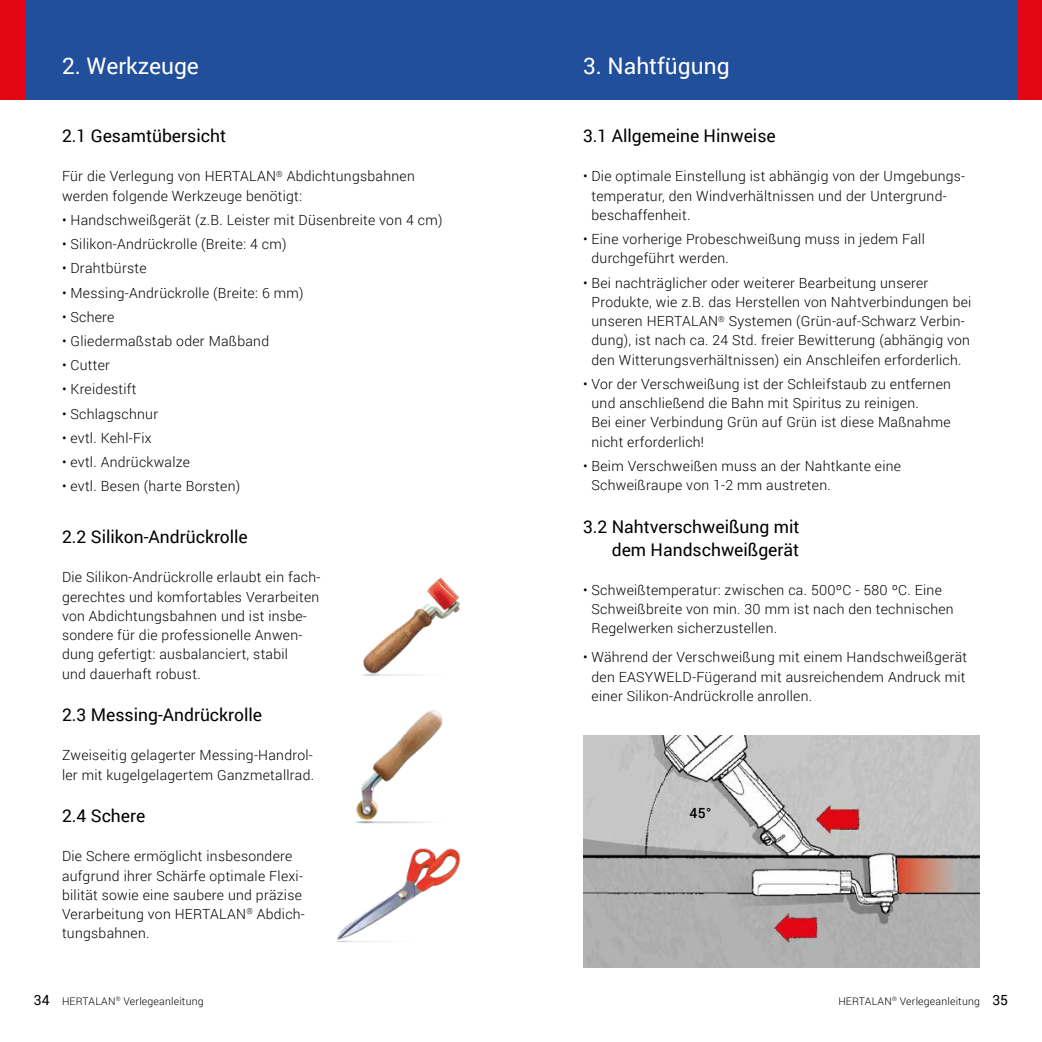
<style>
.page{position:relative;width:1042px;height:1042px;background:#fff}
.page>*{position:absolute;margin:0;border:0;box-sizing:border-box;transform-origin:0 0}
.t1{font:22.75px "Roboto";color:#fff}
.t2{font:17.5px/22.8px "Roboto";color:#000;text-align:right}
.t3{font:300 14px/19.2px "Roboto";letter-spacing:.02em;color:#000}
.t4{font:500 14px "Roboto";color:#000}
.t5{font:300 10.5px "Roboto";letter-spacing:.02em;color:#000}
.s1{font-weight:400;font-size:14px}
</style>
<div class="page">
<div style="left:15px;top:0;width:1013px;height:99px;background:#224f9b"></div>
<img style="left:363px;top:577px;width:97px;height:99px">
<img style="left:583px;top:736px;width:397px;height:231px">
<img style="left:336px;top:848px;width:125px;height:94px">
<img style="left:355px;top:710px;width:88px;height:114px">
<div style="left:1017px;top:0;width:25px;height:99px;background:#e30613"></div>
<div style="left:0;top:0;width:25px;height:99px;background:#e30613"></div>
<h1 class="t1" style="left:62px;top:50px;width:138px">2. Werkzeuge</h1>
<h1 class="t1" style="left:583px;top:50px;width:148px">3. Nahtfügung</h1>
<p class="t2" style="left:62px;top:124px;width:166px">2.1 Gesamtübersicht</p>
<p class="t3" style="left:62px;top:166px;width:354px">Für die Verlegung von HERTALAN<sup>®</sup> Abdichtungsbahnen werden folgende Werkzeuge benötigt:</p>
<p class="t3" style="left:62px;top:210px;width:382px">• Handschweißgerät (z.B. Leister mit Düsenbreite von 4 cm)</p>
<p class="t3" style="left:62px;top:234px;width:226px">• Silikon-Andrückrolle (Breite: 4 cm)</p>
<p class="t3" style="left:62px;top:258px;width:86px">• Drahtbürste</p>
<p class="t3" style="left:62px;top:282px;width:243px">• Messing-Andrückrolle (Breite: 6 mm)</p>
<p class="t3" style="left:62px;top:307px;width:54px">• Schere</p>
<p class="t3" style="left:62px;top:331px;width:209px">• Gliedermaßstab oder Maßband</p>
<p class="t3" style="left:62px;top:355px;width:49px">• Cutter</p>
<p class="t3" style="left:62px;top:379px;width:76px">• Kreidestift</p>
<p class="t3" style="left:62px;top:403px;width:98px">• Schlagschnur</p>
<p class="t3" style="left:62px;top:428px;width:91px">• evtl. Kehl-Fix</p>
<p class="t3" style="left:62px;top:452px;width:130px">• evtl. Andrückwalze</p>
<p class="t3" style="left:62px;top:476px;width:180px">• evtl. Besen (harte Borsten)</p>
<p class="t2" style="left:62px;top:525px;width:187px">2.2 Silikon-Andrückrolle</p>
<p class="t3" style="left:62px;top:567px;width:260px">Die Silikon-Andrückrolle erlaubt ein fach&shy;gerechtes und komfortables Verarbeiten von Abdichtungsbahnen und ist insbe&shy;sondere für die professionelle Anwen&shy;dung gefertigt: ausbalanciert, stabil<br>und dauerhaft robust.</p>
<p class="t2" style="left:62px;top:703px;width:202px">2.3 Messing-Andrückrolle</p>
<p class="t3" style="left:62px;top:745px;width:254px">Zweiseitig gelagerter Messing-Handrol&shy;ler mit kugelgelagertem Ganzmetallrad.</p>
<p class="t2" style="left:62px;top:804px;width:85px">2.4 Schere</p>
<p class="t3" style="left:62px;top:846px;width:244px">Die Schere ermöglicht insbesondere aufgrund ihrer Schärfe optimale Flexi&shy;bilität sowie eine saubere und präzise Verarbeitung von HERTALAN<sup>®</sup> Abdich&shy;tungsbahnen.</p>
<p class="t2" style="left:583px;top:124px;width:194px">3.1 Allgemeine Hinweise</p>
<p class="t3" style="left:591px;top:166px;width:375px;text-indent:-8px">• Die optimale Einstellung ist abhängig von der Umgebungs&shy;temperatur, den Windverhältnissen und der Untergrund&shy;beschaffenheit.</p>
<p class="t3" style="left:591px;top:229px;width:335px;text-indent:-8px">• Eine vorherige Probeschweißung muss in jedem Fall durchgeführt werden.</p>
<p class="t3" style="left:591px;top:273px;width:381px;text-indent:-8px">• Bei nachträglicher oder weiterer Bearbeitung unserer Produkte, wie z.B. das Herstellen von Nahtverbindungen bei unseren HERTALAN<sup>®</sup> Systemen (Grün-auf-Schwarz Verbin&shy;dung), ist nach ca. 24 Std. freier Bewitterung (abhängig von den Witterungsverhältnissen) ein Anschleifen erforderlich.</p>
<p class="t3" style="left:591px;top:374px;width:361px;text-indent:-8px">• Vor der Verschweißung ist der Schleifstaub zu entfernen und anschließend die Bahn mit Spiritus zu reinigen.<br>Bei einer Verbindung Grün auf Grün ist diese Maßnahme nicht erforderlich!</p>
<p class="t3" style="left:591px;top:456px;width:311px;text-indent:-8px">• Beim Verschweißen muss an der Nahtkante eine<br>Schweißraupe von 1-2 mm austreten.</p>
<p class="t2" style="left:583px;top:514px;width:218px">3.2 Nahtverschweißung mit dem Handschweißgerät</p>
<p class="t3" style="left:591px;top:579px;width:364px;text-indent:-8px">• Schweißtemperatur: zwischen ca. 500ºC - 580 ºC. Eine<br>Schweißbreite von min. 30 mm ist nach den technischen<br>Regelwerken sicherzustellen.</p>
<p class="t3" style="left:591px;top:647px;width:377px;text-indent:-8px">• Während der Verschweißung mit einem Handschweißgerät den EASYWELD-Fügerand mit ausreichendem Andruck mit einer Silikon-Andrückrolle anrollen.</p>
<p class="t4" style="left:689px;top:803px;width:23px">45°</p>
<p class="t5" style="left:34px;top:994px;width:171px"><span class="s1">34</span> HERTALAN<sup>®</sup> Verlegeanleitung</p>
<p class="t5" style="left:838px;top:994px;width:171px">HERTALAN<sup>®</sup> Verlegeanleitung <span class="s1">35</span></p>
</div>
